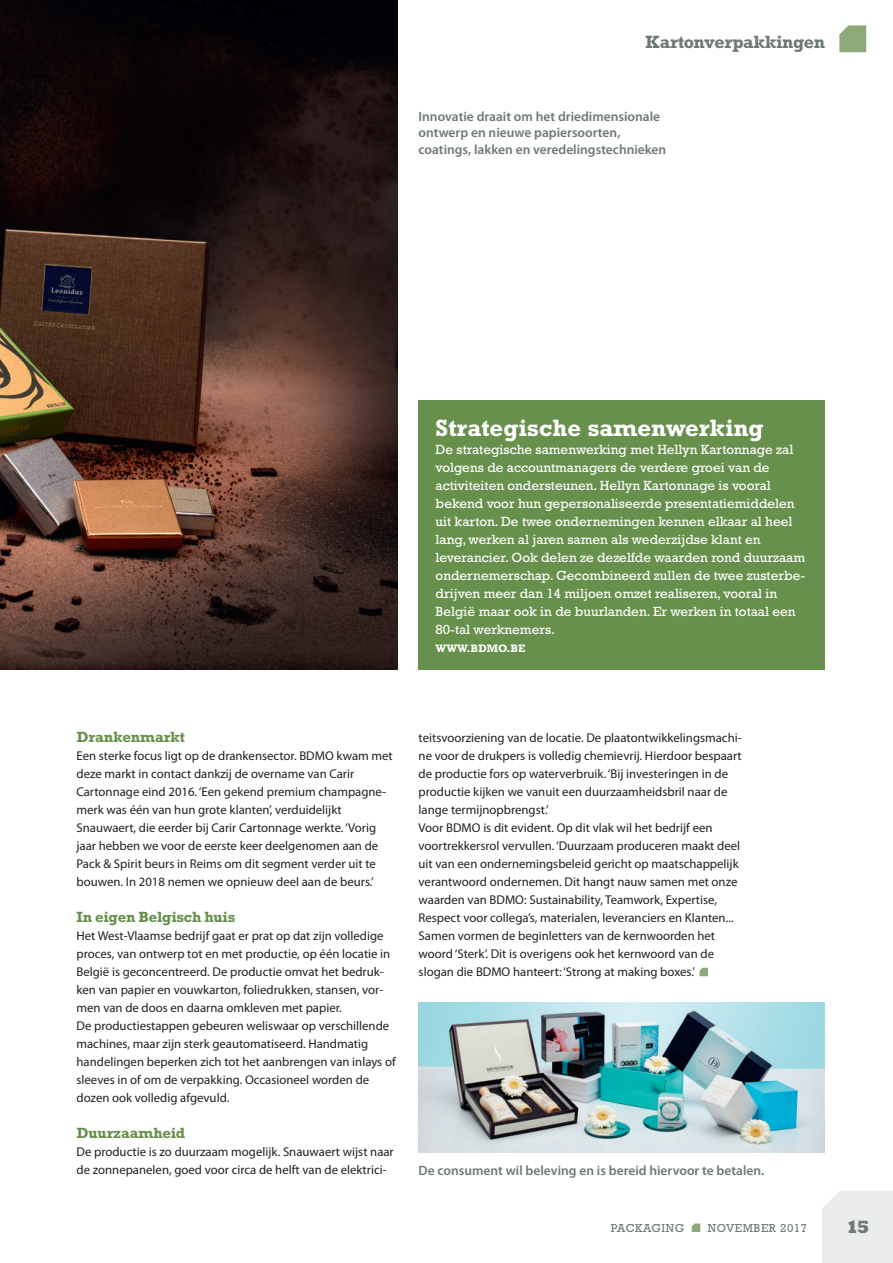
<style>
.page{position:relative;width:893px;height:1263px;background:#fff}
.page>*{position:absolute;margin:0;border:0;box-sizing:border-box;transform-origin:0 0}
.kaderkop{font:700 24px "Rockwell Std";color:#fff}
.t1{font:700 18px "Rockwell Std";letter-spacing:-.02em;color:#6e7875}
.t2{font:800 18px "Rockwell Std";color:#6e7875}
.tussenkop{font:700 15px "Rockwell Std";letter-spacing:-.015em;color:#67904c}
.kadertekst{font:13.5px/18px "Rockwell Std";color:#fff}
.bijschrift{font:600 13.5px/16.5px "Myriad Pro";color:#6e7875}
.plat{font:12.75px/18px "Myriad Pro";color:#231f20}
.t3{font:11.7px "Rockwell Std";letter-spacing:.05em;color:#6e7875}
.info{font:700 10.95px "Rockwell Std";color:#fff}
</style>
<div class="page">
<img style="left:0;top:0;width:397px;height:670px">
<img style="left:419px;top:1002px;width:406px;height:150px">
<svg style="left:839px;top:25px;width:27px;height:27px"></svg>
<div style="left:822px;top:1191px;width:71px;height:72px;background:#e9eceb"></div>
<svg style="left:692px;top:1223px;width:8px;height:9px"></svg>
<svg style="left:699px;top:968px;width:9px;height:8px"></svg>
<div style="left:419px;top:400px;width:406px;height:270px;background:#67904c"></div>
<h2 class="t1" style="left:646px;top:31px;width:181px">Kartonverpakkingen</h2>
<p class="bijschrift" style="left:419px;top:108px;width:249px">Innovatie draait om het driedimensionale ontwerp en nieuwe papiersoorten, coatings, lakken en veredelingstechnieken</p>
<p class="kaderkop" style="left:436px;top:414px;width:329px">Strategische samenwerking</p>
<p class="kadertekst" style="left:436px;top:440px;width:371px">De strategische samenwerking met Hellyn Kartonnage zal volgens de accountmanagers de verdere groei van de activiteiten ondersteunen. Hellyn Kartonnage is vooral bekend voor hun gepersonaliseerde presentatiemiddelen uit karton. De twee ondernemingen kennen elkaar al heel lang, werken al jaren samen als wederzijdse klant en leverancier. Ook delen ze dezelfde waarden rond duurzaam ondernemerschap. Gecombineerd zullen de twee zusterbe&shy;drijven meer dan 14 miljoen omzet realiseren, vooral in België maar ook in de buurlanden. Er werken in totaal een 80-tal werknemers.</p>
<p class="info" style="left:436px;top:642px;width:91px">WWW.BDMO.BE</p>
<p class="tussenkop" style="left:77px;top:728px;width:110px">Drankenmarkt</p>
<p class="plat" style="left:77px;top:747px;width:318px">Een sterke focus ligt op de drankensector. BDMO kwam met deze markt in contact dankzij de overname van Carir Cartonnage eind 2016. ‘Een gekend premium champagne&shy;merk was één van hun grote klanten’, verduidelijkt Snauwaert, die eerder bij Carir Cartonnage werkte. ‘Vorig jaar hebben we voor de eerste keer deelgenomen aan de Pack &amp; Spirit beurs in Reims om dit segment verder uit te bouwen. In 2018 nemen we opnieuw deel aan de beurs.’</p>
<p class="tussenkop" style="left:77px;top:908px;width:160px">In eigen Belgisch huis</p>
<p class="plat" style="left:77px;top:927px;width:315px">Het West-Vlaamse bedrijf gaat er prat op dat zijn volledige proces, van ontwerp tot en met productie, op één locatie in België is geconcentreerd. De productie omvat het bedruk&shy;ken van papier en vouwkarton, foliedrukken, stansen, vor&shy;men van de doos en daarna omkleven met papier.</p>
<p class="plat" style="left:77px;top:1017px;width:321px">De productiestappen gebeuren weliswaar op verschillende machines, maar zijn sterk geautomatiseerd. Handmatig handelingen beperken zich tot het aanbrengen van inlays of sleeves in of om de verpakking. Occasioneel worden de dozen ook volledig afgevuld.</p>
<p class="tussenkop" style="left:77px;top:1124px;width:110px">Duurzaamheid</p>
<p class="plat" style="left:77px;top:1143px;width:319px">De productie is zo duurzaam mogelijk. Snauwaert wijst naar de zonnepanelen, goed voor circa de helft van de elektrici-</p>
<p class="plat" style="left:419px;top:729px;width:325px">teitsvoorziening van de locatie. De plaatontwikkelingsmachi&shy;ne voor de drukpers is volledig chemievrij. Hierdoor bespaart de productie fors op waterverbruik. ‘Bij investeringen in de productie kijken we vanuit een duurzaamheidsbril naar de lange termijnopbrengst.’</p>
<p class="plat" style="left:419px;top:819px;width:323px">Voor BDMO is dit evident. Op dit vlak wil het bedrijf een voortrekkersrol vervullen. ‘Duurzaam produceren maakt deel uit van een ondernemingsbeleid gericht op maatschappelijk verantwoord ondernemen. Dit hangt nauw samen met onze waarden van BDMO: Sustainability, Teamwork, Expertise, Respect voor collega’s, materialen, leveranciers en Klanten...<br>Samen vormen de beginletters van de kernwoorden het woord ‘Sterk’. Dit is overigens ook het kernwoord van de slogan die BDMO hanteert: ‘Strong at making boxes.’</p>
<p class="bijschrift" style="left:419px;top:1162px;width:347px">De consument wil beleving en is bereid hiervoor te betalen.</p>
<p class="t3" style="left:611px;top:1221px;width:75px">PACKAGING</p>
<p class="t3" style="left:708px;top:1221px;width:101px">NOVEMBER 2017</p>
<p class="t2" style="left:846px;top:1215px;width:25px">15</p>
</div>
